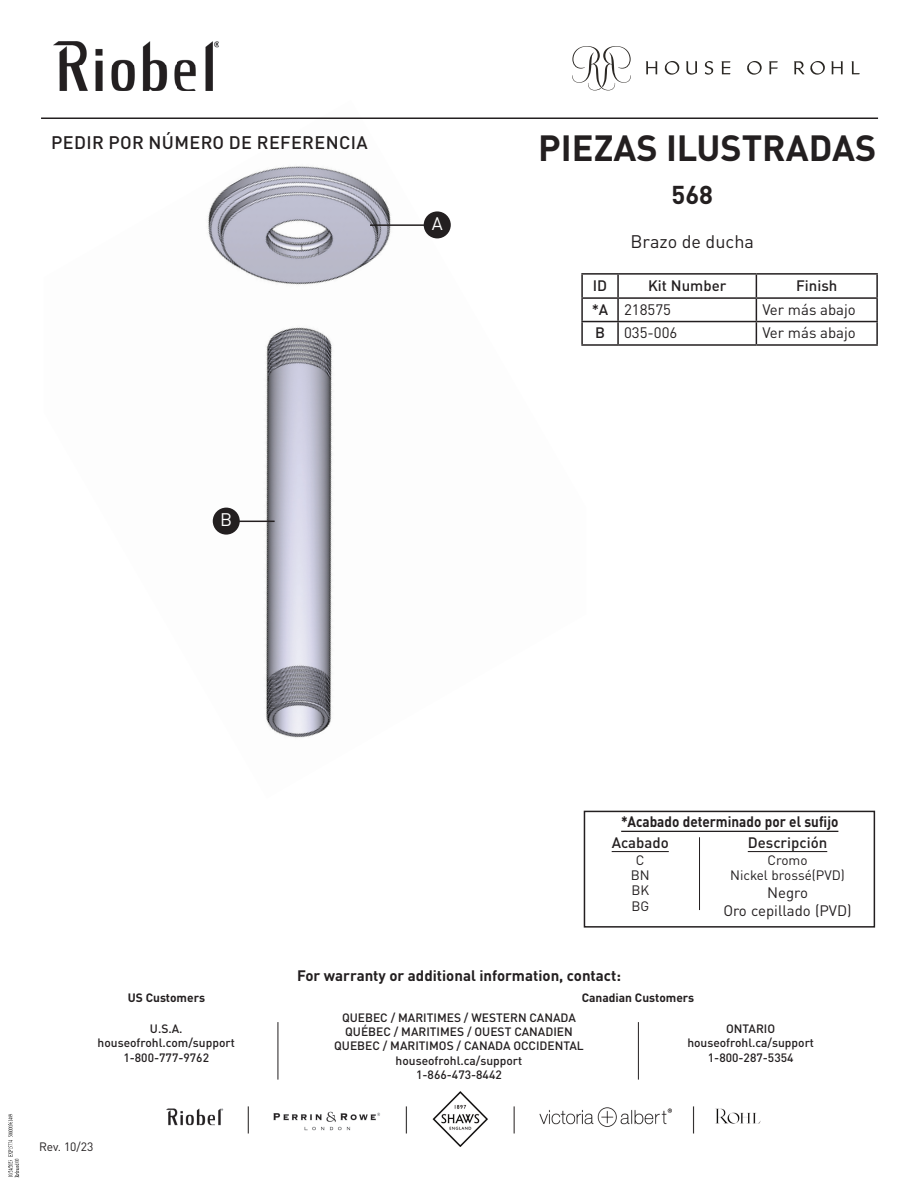
<style>
.page{position:relative;width:918px;height:1188px;background:#fff}
.page>*{position:absolute;margin:0;border:0;box-sizing:border-box;transform-origin:0 0}
.t1{font:700 36px "DIN Pro";color:#231f20}
.t2{font:700 25.5px "DIN Pro";color:#231f20}
.t3{font:500 18px "DIN Pro";letter-spacing:.02em;color:#231f20}
.t4{font:18px "DIN Pro";color:#231f20}
.t5{font:18px "DIN Pro";color:#fff}
.t6{font:15px/18px "DIN Pro";color:#231f20;text-align:center}
.t7{font:700 15px "DIN Pro";color:#231f20}
.t8{font:500 15px "DIN Pro";color:#231f20}
.t9{font:700 15px "DIN Pro";color:#231f20;scale:.9 1}
.t10{font:13.5px/15.5px "DIN Pro";color:#231f20;text-align:center}
.t11{font:500 12px/14.4px "DIN Pro";color:#231f20;text-align:center}
.t12{font:700 12px "DIN Pro";color:#231f20}
.t13{font:12px "DIN Pro";letter-spacing:-.005em;color:#231f20}
.s1{font-weight:500}
</style>
<div class="page">
<img style="left:44px;top:117px;width:542px;height:621px">
<div style="left:424px;top:211px;width:27px;height:27px;background:#231f20;border-radius:50%"></div>
<hr style="left:370px;top:224px;width:57px;height:2px;background:#231f20">
<div style="left:213px;top:508px;width:27px;height:27px;background:#231f20;border-radius:50%"></div>
<hr style="left:236px;top:521px;width:39px;height:1px;background:#231f20">
<hr style="left:581px;top:273px;width:37px;height:2px;background:#231f20">
<hr style="left:581px;top:275px;width:2px;height:22px;background:#231f20">
<hr style="left:618px;top:273px;width:138px;height:2px;background:#231f20">
<hr style="left:617px;top:275px;width:2px;height:22px;background:#231f20">
<hr style="left:756px;top:273px;width:122px;height:2px;background:#231f20">
<hr style="left:876px;top:275px;width:2px;height:22px;background:#231f20">
<hr style="left:581px;top:297px;width:37px;height:2px;background:#231f20">
<hr style="left:581px;top:299px;width:2px;height:22px;background:#231f20">
<hr style="left:618px;top:297px;width:138px;height:2px;background:#231f20">
<hr style="left:617px;top:299px;width:2px;height:22px;background:#231f20">
<hr style="left:756px;top:297px;width:122px;height:2px;background:#231f20">
<hr style="left:876px;top:299px;width:2px;height:22px;background:#231f20">
<hr style="left:581px;top:321px;width:37px;height:1px;background:#231f20">
<hr style="left:581px;top:322px;width:2px;height:22px;background:#231f20">
<hr style="left:618px;top:321px;width:138px;height:1px;background:#231f20">
<hr style="left:617px;top:322px;width:2px;height:22px;background:#231f20">
<hr style="left:756px;top:321px;width:122px;height:1px;background:#231f20">
<svg style="left:756px;top:275px;width:1px;height:69px"></svg>
<hr style="left:876px;top:322px;width:2px;height:22px;background:#231f20">
<hr style="left:581px;top:344px;width:37px;height:2px;background:#231f20">
<hr style="left:618px;top:344px;width:138px;height:2px;background:#231f20">
<hr style="left:756px;top:344px;width:122px;height:2px;background:#231f20">
<div style="left:584px;top:811px;width:291px;height:117px;border:2px solid #231f20"></div>
<hr style="left:621px;top:831px;width:217px;height:1px;background:#231f20">
<hr style="left:699px;top:837px;width:1px;height:73px;background:#231f20">
<hr style="left:612px;top:851px;width:57px;height:1px;background:#231f20">
<hr style="left:748px;top:851px;width:79px;height:1px;background:#231f20">
<hr style="left:41px;top:118px;width:837px;height:1px;background:#231f20">
<svg style="left:572px;top:46px;width:59px;height:44px"></svg>
<svg style="left:646px;top:61px;width:11px;height:13px"></svg>
<svg style="left:686px;top:61px;width:11px;height:14px"></svg>
<svg style="left:705px;top:61px;width:8px;height:14px"></svg>
<svg style="left:721px;top:61px;width:9px;height:13px"></svg>
<svg style="left:747px;top:61px;width:15px;height:14px"></svg>
<svg style="left:664px;top:61px;width:15px;height:14px"></svg>
<svg style="left:769px;top:61px;width:9px;height:13px"></svg>
<svg style="left:794px;top:61px;width:31px;height:14px"></svg>
<svg style="left:831px;top:61px;width:12px;height:13px"></svg>
<svg style="left:852px;top:61px;width:8px;height:13px"></svg>
<img style="left:54px;top:41px;width:165px;height:49px">
<img style="left:166px;top:1092px;width:594px;height:54px">
<hr style="left:278px;top:1022px;width:1px;height:58px;background:#231f20">
<hr style="left:638px;top:1022px;width:1px;height:58px;background:#231f20">
<svg style="left:8px;top:1114px;width:11px;height:63px"></svg>
<h3 class="t3" style="left:51px;top:128px;width:318px">PEDIR POR NÚMERO DE REFERENCIA</h3>
<h1 class="t1" style="left:538px;top:118px;width:340px">PIEZAS ILUSTRADAS</h1>
<h2 class="t2" style="left:671px;top:174px;width:43px">568</h2>
<h3 class="t4" style="left:631px;top:227px;width:125px">Brazo de ducha</h3>
<h3 class="t5" style="left:432px;top:209px;width:12px">A</h3>
<h3 class="t5" style="left:220px;top:505px;width:14px">B</h3>
<p class="t8" style="left:593px;top:273px;width:16px">ID</p>
<p class="t8" style="left:648px;top:273px;width:80px">Kit Number</p>
<p class="t8" style="left:796px;top:273px;width:43px">Finish</p>
<p class="t6" style="left:592px;top:299px;width:81px"><span class="s1">*A</span> 218575</p>
<p class="t6" style="left:762px;top:299px;width:95px">Ver más abajo</p>
<p class="t8" style="left:595px;top:321px;width:11px">B</p>
<p class="t6" style="left:624px;top:322px;width:55px">035-006</p>
<p class="t6" style="left:762px;top:322px;width:95px">Ver más abajo</p>
<p class="t9" style="left:621px;top:809px;width:243px">*Acabado determinado por el sufijo</p>
<p class="t8" style="left:612px;top:830px;width:59px">Acabado</p>
<p class="t10" style="left:631px;top:851px;width:20px">C<br>BN<br>BK<br>BG</p>
<p class="t8" style="left:748px;top:830px;width:81px">Descripción</p>
<p class="t10" style="left:730px;top:851px;width:116px">Cromo<br>Nickel brossé(PVD)</p>
<p class="t6" style="left:723px;top:882px;width:130px">Negro<br>Oro cepillado (PVD)</p>
<p class="t7" style="left:297px;top:964px;width:325px">For warranty or additional information, contact:</p>
<p class="t12" style="left:128px;top:988px;width:79px">US Customers</p>
<p class="t12" style="left:582px;top:988px;width:114px">Canadian Customers</p>
<p class="t11" style="left:98px;top:1020px;width:139px">U.S.A. houseofrohl.com/support<br>1-800-777-9762</p>
<p class="t11" style="left:334px;top:1009px;width:251px">QUEBEC / MARITIMES / WESTERN CANADA<br>QUÉBEC / MARITIMES / OUEST CANADIEN<br>QUEBEC / MARITIMOS / CANADA OCCIDENTAL houseofrohl.ca/support<br>1-866-473-8442</p>
<p class="t11" style="left:687px;top:1020px;width:128px">ONTARIO houseofrohl.ca/support<br>1-800-287-5354</p>
<p class="t13" style="left:39px;top:1137px;width:56px">Rev. 10/23</p>
</div>
